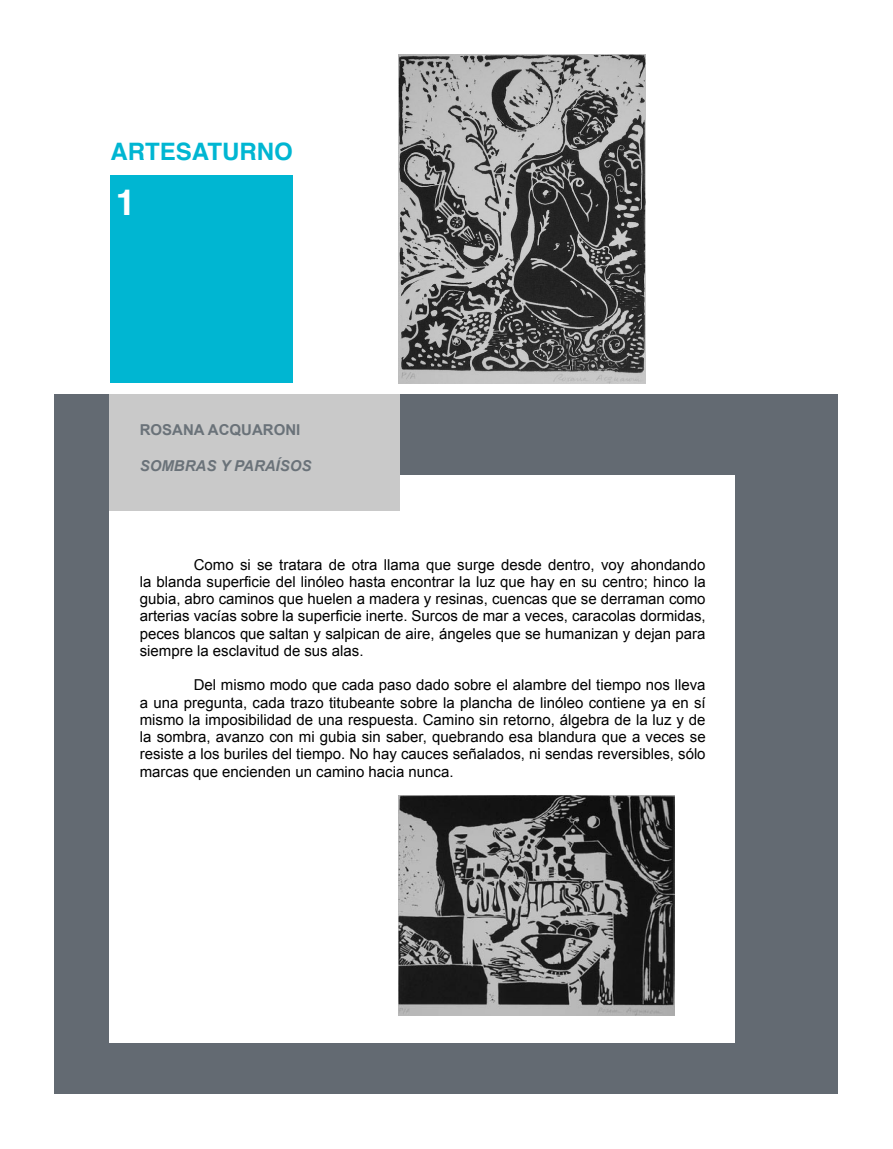
<style>
.page{position:relative;width:893px;height:1149px;background:#fff}
.page>*{position:absolute;margin:0;border:0;box-sizing:border-box;transform-origin:0 0}
.t1{font:700 36px "Helvetica";color:#fff}
.t2{font:700 24px "Helvetica";color:#00b6d2}
.TEXTO{font:15px/17.2px "Arial";color:#000;text-align:justify}
.t3{font:italic 700 15px "Arial";color:#6a7279}
.t4{font:700 15px "Arial";color:#6a7279}
</style>
<div class="page">
<div style="left:55px;top:394px;width:783px;height:699px;background:#636a72"></div>
<div style="left:110px;top:175px;width:183px;height:207px;background:#00b6d2"></div>
<div style="left:109px;top:475px;width:625px;height:567px;background:#fff"></div>
<div style="left:109px;top:394px;width:291px;height:117px;background:#c9c9c9"></div>
<img style="left:398px;top:795px;width:276px;height:220px">
<img style="left:398px;top:54px;width:248px;height:329px">
<h2 class="t2" style="left:111px;top:129px;width:184px">ARTESATURNO</h2>
<h1 class="t1" style="left:116px;top:170px;width:22px">1</h1>
<p class="t4" style="left:140px;top:421px;width:162px">ROSANA ACQUARONI</p>
<p class="t3" style="left:140px;top:457px;width:173px">SOMBRAS Y PARAÍSOS</p>
<p class="TEXTO" style="left:140px;top:555px;width:567px;text-indent:54px">Como si se tratara de otra llama que surge desde dentro, voy ahondando la blanda superficie del linóleo hasta encontrar la luz que hay en su centro; hinco la gubia, abro caminos que huelen a madera y resinas, cuencas que se derraman como arterias vacías sobre la superficie inerte. Surcos de mar a veces, caracolas dormidas, peces blancos que saltan y salpican de aire, ángeles que se humanizan y dejan para siempre la esclavitud de sus alas.</p>
<p class="TEXTO" style="left:140px;top:676px;width:567px;text-indent:54px">Del mismo modo que cada paso dado sobre el alambre del tiempo nos lleva a una pregunta, cada trazo titubeante sobre la plancha de linóleo contiene ya en sí mismo la imposibilidad de una respuesta. Camino sin retorno, álgebra de la luz y de la sombra, avanzo con mi gubia sin saber, quebrando esa blandura que a veces se resiste a los buriles del tiempo. No hay cauces señalados, ni sendas reversibles, sólo marcas que encienden un camino hacia nunca.</p>
</div>
